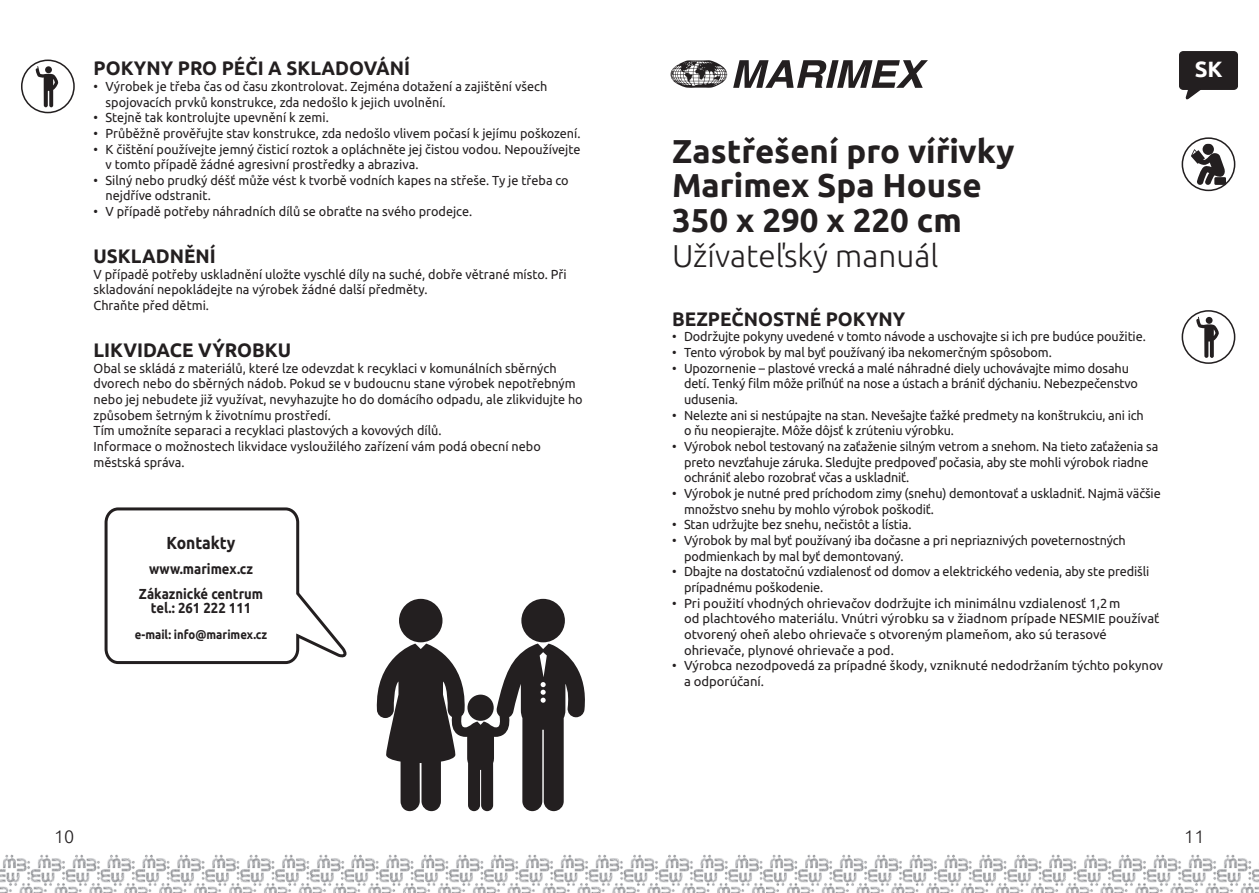
<style>
.page{position:relative;width:1259px;height:893px;background:#fff}
.page>*{position:absolute;margin:0;border:0;box-sizing:border-box;transform-origin:0 0}
.t1{font:700 33px/34.5px "Ubuntu";color:#231f20}
.t2{font:300 31.5px "Ubuntu";color:#231f20}
.t3{font:700 22.05px "Ubuntu";color:#fff}
.t4{font:700 19.5px "Ubuntu";color:#231f20}
.t5{font:300 18px "Ubuntu";color:#231f20}
.t6{font:700 17.4px "Ubuntu";color:#231f20;scale:.9 1}
.t7{font:700 14.55px/25.2px "Ubuntu";color:#231f20;text-align:center;scale:.9 1}
.t8{font:13.05px/15.6px "Ubuntu";color:#231f20}
.t9{font:700 12.6px "Ubuntu";color:#231f20;scale:.9 1}
</style>
<div class="page">
<img style="left:0;top:854px;width:303px;height:39px">
<img style="left:749px;top:854px;width:320px;height:39px">
<img style="left:303px;top:854px;width:446px;height:39px">
<img style="left:1069px;top:854px;width:190px;height:39px">
<svg style="left:377px;top:599px;width:208px;height:212px"></svg>
<svg style="left:104px;top:507px;width:243px;height:158px"></svg>
<svg style="left:670px;top:60px;width:258px;height:28px"></svg>
<svg style="left:1179px;top:51px;width:59px;height:49px"></svg>
<div style="left:1202px;top:144px;width:12px;height:11px;background:#231f20;border-radius:50%"></div>
<div style="left:1214px;top:177px;width:12px;height:8px;background:#231f20"></div>
<svg style="left:1191px;top:149px;width:34px;height:36px"></svg>
<div style="left:1181px;top:137px;width:54px;height:54px;border:2px solid #231f20;border-radius:50%"></div>
<svg style="left:1196px;top:317px;width:22px;height:41px"></svg>
<div style="left:1181px;top:310px;width:54px;height:54px;border:2px solid #231f20;border-radius:50%"></div>
<svg style="left:36px;top:66px;width:22px;height:41px"></svg>
<div style="left:21px;top:60px;width:54px;height:53px;border:2px solid #231f20;border-radius:50%"></div>
<h3 class="t4" style="left:94px;top:56px;width:318px">POKYNY PRO PÉČI A SKLADOVÁNÍ</h3>
<p class="t8" style="left:106px;top:78px;width:443px;text-indent:-12px">• Výrobek je třeba čas od času zkontrolovat. Zejména dotažení a zajištění všech spojovacích prvků konstrukce, zda nedošlo k jejich uvolnění.</p>
<p class="t8" style="left:94px;top:109px;width:237px">• Stejně tak kontrolujte upevnění k zemi.</p>
<p class="t8" style="left:94px;top:125px;width:488px">• Průběžně prověřujte stav konstrukce, zda nedošlo vlivem počasí k jejímu poškození.</p>
<p class="t8" style="left:106px;top:141px;width:476px;text-indent:-12px">• K čištění používejte jemný čisticí roztok a opláchněte jej čistou vodou. Nepoužívejte v tomto případě žádné agresivní prostředky a abraziva.</p>
<p class="t8" style="left:106px;top:172px;width:465px;text-indent:-12px">• Silný nebo prudký déšť může vést k tvorbě vodních kapes na střeše. Ty je třeba co nejdříve odstranit.</p>
<p class="t8" style="left:94px;top:203px;width:380px">• V případě potřeby náhradních dílů se obraťte na svého prodejce.</p>
<h3 class="t4" style="left:94px;top:244px;width:124px">USKLADNĚNÍ</h3>
<p class="t8" style="left:94px;top:266px;width:474px">V případě potřeby uskladnění uložte vyschlé díly na suché, dobře větrané místo. Při skladování nepokládejte na výrobek žádné další předměty.<br>Chraňte před dětmi.</p>
<h3 class="t4" style="left:94px;top:338px;width:199px">LIKVIDACE VÝROBKU</h3>
<p class="t8" style="left:94px;top:360px;width:491px">Obal se skládá z materiálů, které lze odevzdat k recyklaci v komunálních sběrných dvorech nebo do sběrných nádob. Pokud se v budoucnu stane výrobek nepotřebným nebo jej nebudete již využívat, nevyhazujte ho do domácího odpadu, ale zlikvidujte ho způsobem šetrným k životnímu prostředí.<br>Tím umožníte separaci a recyklaci plastových a kovových dílů.<br>Informace o možnostech likvidace vysloužilého zařízení vám podá obecní nebo městská správa.</p>
<h3 class="t6" style="left:167px;top:532px;width:78px">Kontakty</h3>
<p class="t7" style="left:139px;top:556px;width:140px">www.marimex.cz<br>Zákaznické centrum</p>
<p class="t7" style="left:151px;top:595px;width:113px">tel.: 261 222 111</p>
<p class="t9" style="left:135px;top:626px;width:149px">e-mail: info@marimex.cz</p>
<h1 class="t1" style="left:672px;top:134px;width:344px">Zastřešení pro vířivky<br>Marimex Spa House<br>350 x 290 x 220 cm</h1>
<h2 class="t2" style="left:672px;top:236px;width:268px">Užívateľský manuál</h2>
<h3 class="t4" style="left:672px;top:307px;width:235px">BEZPEČNOSTNÉ POKYNY</h3>
<p class="t8" style="left:672px;top:329px;width:475px">• Dodržujte pokyny uvedené v tomto návode a uschovajte si ich pre budúce použitie.</p>
<p class="t8" style="left:672px;top:344px;width:381px">• Tento výrobok by mal byť používaný iba nekomerčným spôsobom.</p>
<p class="t8" style="left:684px;top:360px;width:455px;text-indent:-12px">• Upozornenie – plastové vrecká a malé náhradné diely uchovávajte mimo dosahu detí. Tenký film môže priľnúť na nose a ústach a brániť dýchaniu. Nebezpečenstvo udusenia.</p>
<p class="t8" style="left:684px;top:407px;width:461px;text-indent:-12px">• Nelezte ani si nestúpajte na stan. Nevešajte ťažké predmety na konštrukciu, ani ich o ňu neopierajte. Môže dôjsť k zrúteniu výrobku.</p>
<p class="t8" style="left:684px;top:438px;width:476px;text-indent:-12px">• Výrobok nebol testovaný na zaťaženie silným vetrom a snehom. Na tieto zaťaženia sa preto nevzťahuje záruka. Sledujte predpoveď počasia, aby ste mohli výrobok riadne ochrániť alebo rozobrať včas a uskladniť.</p>
<p class="t8" style="left:684px;top:485px;width:478px;text-indent:-12px">• Výrobok je nutné pred príchodom zimy (snehu) demontovať a uskladniť. Najmä väčšie množstvo snehu by mohlo výrobok poškodiť.</p>
<p class="t8" style="left:672px;top:516px;width:241px">• Stan udržujte bez snehu, nečistôt a lístia.</p>
<p class="t8" style="left:684px;top:532px;width:443px;text-indent:-12px">• Výrobok by mal byť používaný iba dočasne a pri nepriaznivých poveternostných podmienkach by mal byť demontovaný.</p>
<p class="t8" style="left:684px;top:563px;width:467px;text-indent:-12px">• Dbajte na dostatočnú vzdialenosť od domov a elektrického vedenia, aby ste predišli prípadnému poškodenie.</p>
<p class="t8" style="left:684px;top:595px;width:477px;text-indent:-12px">• Pri použití vhodných ohrievačov dodržujte ich minimálnu vzdialenosť 1,2m<br>od plachtového materiálu. Vnútri výrobku sa v žiadnom prípade NESMIE používať otvorený oheň alebo ohrievače s otvoreným plameňom, ako sú terasové ohrievače, plynové ohrievače a pod.</p>
<p class="t8" style="left:684px;top:657px;width:481px;text-indent:-12px">• Výrobca nezodpovedá za prípadné škody, vzniknuté nedodržaním týchto pokynov a odporúčaní.</p>
<h3 class="t3" style="left:1194px;top:56px;width:29px">SK</h3>
<h3 class="t5" style="left:54px;top:826px;width:22px">10</h3>
<h3 class="t5" style="left:1184px;top:826px;width:22px">11</h3>
</div>
